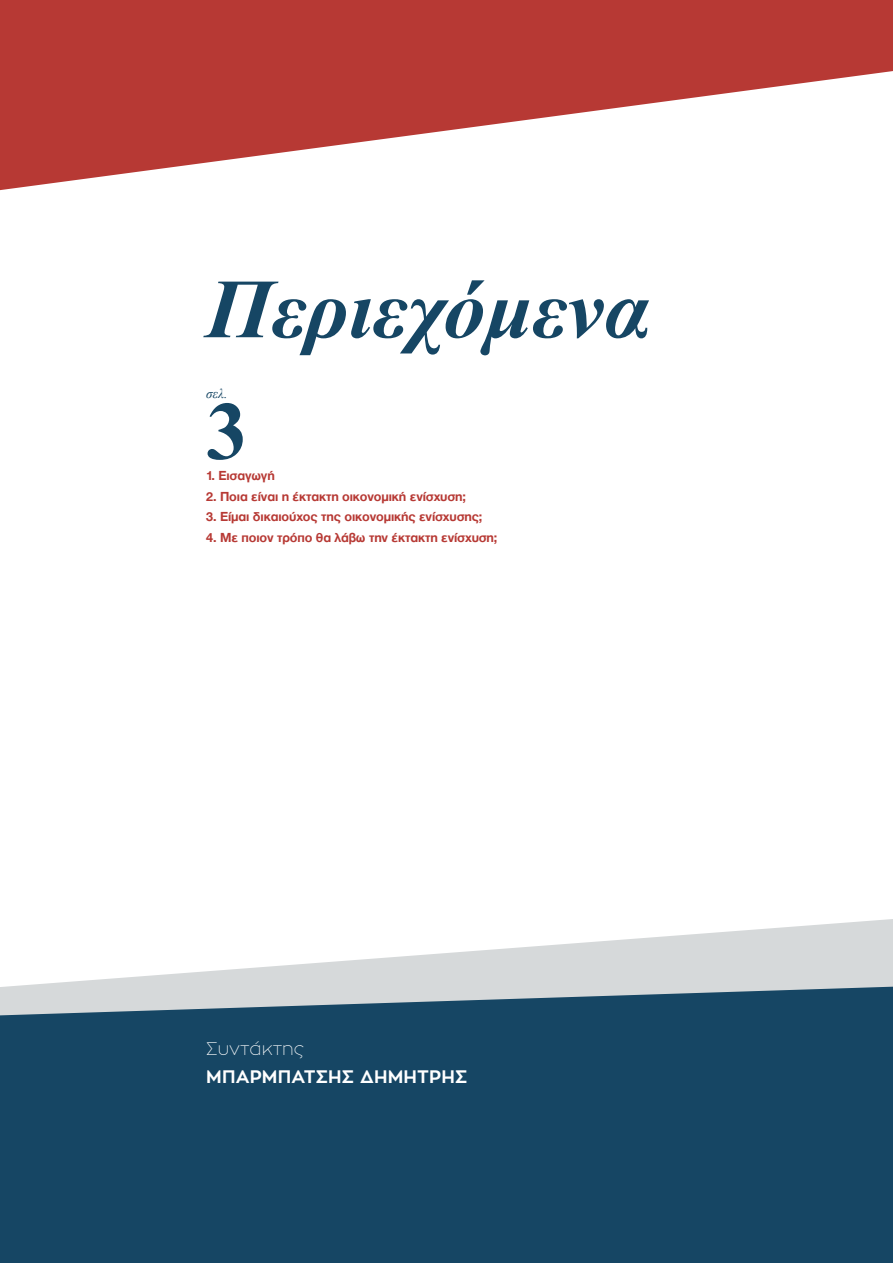
<style>
.page{position:relative;width:893px;height:1263px;background:#fff}
.page>*{position:absolute;margin:0;border:0;box-sizing:border-box;transform-origin:0 0}
.t1{font:italic 700 84px "Times New Roman";color:#164664}
.t2{font:700 82.5px "Times New Roman";color:#164664}
.t3{font:700 18px "Zona Pro";letter-spacing:.01em;color:#fff}
.t4{font:100 18px "Zona Pro";color:#fff}
.t5{font:700 13.5px "Helvetica Neue Greek";letter-spacing:-.01em;color:#b73934}
.t6{font:italic 13.5px "Times New Roman";color:#164664}
</style>
<div class="page">
<svg style="left:4px;top:919px;width:889px;height:68px"></svg>
<div style="left:0;top:987px;width:893px;height:276px;background:#164664"></div>
<svg style="left:0;top:0;width:893px;height:190px;fill:#b73934"></svg>
<p class="t1" style="left:206px;top:251px;width:446px">Περιεχόμενα</p>
<p class="t6" style="left:206px;top:385px;width:23px">σελ.</p>
<p class="t2" style="left:206px;top:374px;width:43px">3</p>
<p class="t5" style="left:206px;top:469px;width:70px">1. Εισαγωγή</p>
<p class="t5" style="left:206px;top:489px;width:261px">2. Ποια είναι η έκτακτη οικονομική ενίσχυση;</p>
<p class="t5" style="left:206px;top:509px;width:278px">3. Είμαι δικαιούχος της οικονομικής ενίσχυσης;</p>
<p class="t5" style="left:206px;top:530px;width:293px">4. Με ποιον τρόπο θα λάβω την έκτακτη ενίσχυση;</p>
<p class="t4" style="left:206px;top:1037px;width:99px">Συντάκτης</p>
<p class="t3" style="left:206px;top:1064px;width:263px">MΠAPMΠATΣHΣ ΔHMHTPHΣ</p>
</div>
